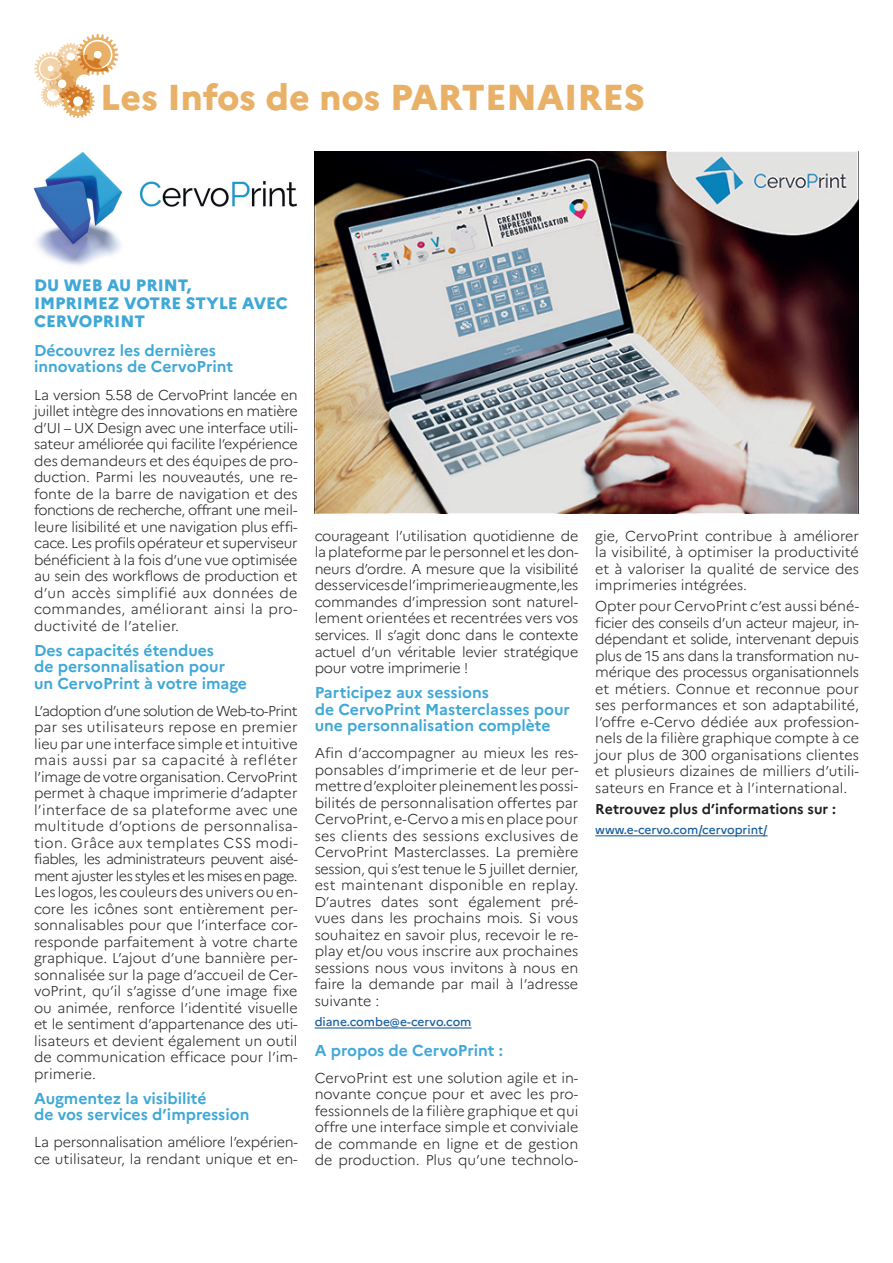
<style>
.page{position:relative;width:893px;height:1263px;background:#fff}
.page>*{position:absolute;margin:0;border:0;box-sizing:border-box;transform-origin:0 0}
.t1{font:800 36px "Marianne";color:#e8b167}
.t2{font:800 16.5px/18px "Marianne";color:#3fa8d7}
.t3{font:700 15.75px/16.5px "Marianne";color:#3fa8d7}
.t4{font:300 14.25px/16.5px "Marianne";color:#231f20;text-align:justify}
.t5{font:300 14.25px/16.5px "Marianne";letter-spacing:-.02em;color:#231f20}
.t6{font:700 14.25px "Marianne";color:#231f20}
.t7{font:500 12px "Marianne";color:#175d9e}
</style>
<div class="page">
<svg style="left:34px;top:34px;width:84px;height:84px"></svg>
<div style="left:94px;top:51px;width:7px;height:7px;background:#fff;border-radius:50%"></div>
<div style="left:67px;top:53px;width:8px;height:8px;background:#fff;border-radius:50%"></div>
<div style="left:58px;top:80px;width:8px;height:8px;background:#fff;border-radius:50%"></div>
<div style="left:73px;top:97px;width:10px;height:9px;background:#fff;border-radius:50%"></div>
<img style="left:33px;top:152px;width:265px;height:114px">
<img style="left:315px;top:152px;width:544px;height:361px">
<hr style="left:315px;top:1027px;width:156px;height:1px;background:#175d9e">
<hr style="left:595px;top:835px;width:173px;height:1px;background:#175d9e">
<h1 class="t1" style="left:100px;top:69px;width:546px">Les Infos de nos PARTENAIRES</h1>
<p class="t2" style="left:34px;top:274px;width:255px">DU WEB AU PRINT,<br>IMPRIMEZ VOTRE STYLE AVEC<br>CERVOPRINT</p>
<p class="t3" style="left:34px;top:341px;width:201px">Découvrez les dernières innovations de CervoPrint</p>
<p class="t4" style="left:34px;top:385px;width:265px">La version 5.58 de CervoPrint lancée en juillet intègre des innovations en matière d’UI – UX Design avec une interface utili&shy;sateur améliorée qui facilite l’expérience des demandeurs et des équipes de pro&shy;duction. Parmi les nouveautés, une re&shy;fonte de la barre de navigation et des fonctions de recherche, offrant une meil&shy;leure lisibilité et une navigation plus effi&shy;cace. Les profils opérateur et superviseur bénéficient à la fois d’une vue optimisée au sein des workflows de production et d’un accès simplifié aux données de commandes, améliorant ainsi la pro&shy;ductivité de l’atelier.</p>
<p class="t3" style="left:34px;top:640px;width:215px">Des capacités étendues<br>de personnalisation pour un CervoPrint à votre image</p>
<p class="t4" style="left:34px;top:701px;width:265px">L’adoption d’une solution de Web-to-Print par ses utilisateurs repose en premier lieu par une interface simple et intuitive mais aussi par sa capacité à refléter l’image de votre organisation. CervoPrint permet à chaque imprimerie d’adapter l’interface de sa plateforme avec une multitude d’options de personnalisa&shy;tion. Grâce aux templates CSS modi&shy;fiables, les administrateurs peuvent aisé&shy;ment ajuster les styles et les mises en page.<br>Les logos, les couleurs des univers ou en&shy;core les icônes sont entièrement per&shy;sonnalisables pour que l’interface cor&shy;responde parfaitement à votre charte graphique. L’ajout d’une bannière per&shy;sonnalisée sur la page d’accueil de Cer&shy;voPrint, qu’il s’agisse d’une image fixe ou animée, renforce l’identité visuelle et le sentiment d’appartenance des uti&shy;lisateurs et devient également un outil de communication efficace pour l’im&shy;primerie.</p>
<p class="t3" style="left:34px;top:1089px;width:217px">Augmentez la visibilité<br>de vos services d’impression</p>
<p class="t5" style="left:34px;top:1133px;width:265px">La personnalisation améliore l’expérien&shy;ce utilisateur, la rendant unique et en-</p>
<p class="t4" style="left:315px;top:526px;width:265px">courageant l’utilisation quotidienne de la plateforme par le personnel et les don&shy;neurs d’ordre. A mesure que la visibilité des services de l’imprimerie augmente, les commandes d’impression sont naturel&shy;lement orientées et recentrées vers vos services. Il s’agit donc dans le contexte actuel d’un véritable levier stratégique pour votre imprimerie !</p>
<p class="t3" style="left:315px;top:683px;width:257px">Participez aux sessions<br>de CervoPrint Masterclasses pour une personnalisation complète</p>
<p class="t4" style="left:315px;top:744px;width:265px">Afin d’accompagner au mieux les res&shy;ponsables d’imprimerie et de leur per&shy;mettre d’exploiter pleinement les possi&shy;bilités de personnalisation offertes par CervoPrint, e-Cervo a mis en place pour ses clients des sessions exclusives de CervoPrint Masterclasses. La première session, qui s’est tenue le 5 juillet dernier, est maintenant disponible en replay.<br>D’autres dates sont également pré&shy;vues dans les prochains mois. Si vous souhaitez en savoir plus, recevoir le re&shy;play et/ou vous inscrire aux prochaines sessions nous vous invitons à nous en faire la demande par mail à l’adresse suivante :</p>
<p class="t7" style="left:315px;top:1013px;width:158px">diane.combe@e-cervo.com</p>
<p class="t3" style="left:315px;top:1040px;width:190px">A propos de CervoPrint :</p>
<p class="t4" style="left:315px;top:1068px;width:265px">CervoPrint est une solution agile et in&shy;novante conçue pour et avec les pro&shy;fessionnels de la filière graphique et qui offre une interface simple et conviviale de commande en ligne et de gestion de production. Plus qu’une technolo-</p>
<p class="t4" style="left:595px;top:526px;width:265px">gie, CervoPrint contribue à améliorer la visibilité, à optimiser la productivité et à valoriser la qualité de service des imprimeries intégrées.</p>
<p class="t4" style="left:595px;top:597px;width:265px">Opter pour CervoPrint c’est aussi béné&shy;ficier des conseils d’un acteur majeur, in&shy;dépendant et solide, intervenant depuis plus de 15 ans dans la transformation nu&shy;mérique des processus organisationnels et métiers. Connue et reconnue pour ses performances et son adaptabilité, l’offre e-Cervo dédiée aux profession&shy;nels de la filière graphique compte à ce jour plus de 300 organisations clientes et plusieurs dizaines de milliers d’utili&shy;sateurs en France et à l’international.</p>
<p class="t6" style="left:595px;top:797px;width:242px">Retrouvez plus d’informations sur :</p>
<p class="t7" style="left:595px;top:821px;width:174px">www.e-cervo.com/cervoprint/</p>
</div>
